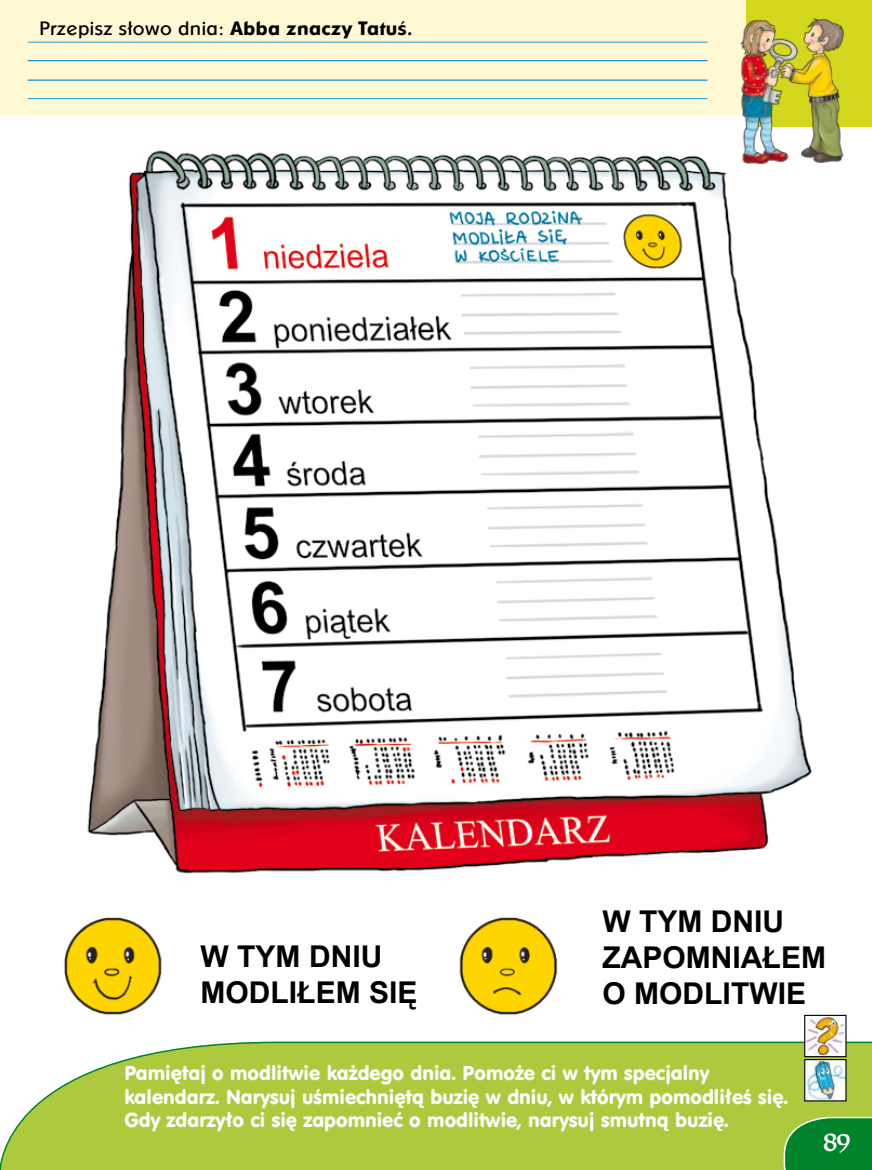
<style>
.page{position:relative;width:872px;height:1170px;background:#fff}
.page>*{position:absolute;margin:0;border:0;box-sizing:border-box;transform-origin:0 0}
.t1{font:700 30px/36px "Arial";color:#000}
.t2{font:22.8px "EFN Salem";color:#fff}
.t3{font:19.5px/23.4px "VAG Rounded PL";color:#fff}
.t4{font:18px "EFN Hebel";letter-spacing:.025em;color:#000}
.s1{font-weight:700}
</style>
<div class="page">
<img style="left:64px;top:150px;width:783px;height:890px">
<svg style="left:2px;top:1040px;width:870px;height:129px;background:#b1cc4c"></svg>
<svg style="left:783px;top:1115px;width:89px;height:54px;background:#1d8f34"></svg>
<svg style="left:0;top:1156px;width:2px;height:13px"></svg>
<div style="left:0;top:0;width:872px;height:115px;background:#fff9d3"></div>
<div style="left:746px;top:0;width:126px;height:127px;background:#d3d71d"></div>
<hr style="left:28px;top:98px;width:679px;height:1px;background:#219cd3">
<hr style="left:28px;top:79px;width:679px;height:2px;background:#219cd3">
<hr style="left:28px;top:42px;width:679px;height:1px;background:#219cd3">
<hr style="left:28px;top:60px;width:679px;height:1px;background:#219cd3">
<img style="left:806px;top:1016px;width:38px;height:39px">
<div style="left:804px;top:1014px;width:42px;height:43px;border:1px solid #000"></div>
<img style="left:806px;top:1060px;width:38px;height:39px">
<div style="left:804px;top:1058px;width:42px;height:43px;border:1px solid #000"></div>
<img style="left:724px;top:18px;width:123px;height:147px">
<p class="t4" style="left:39px;top:16px;width:375px">Przepisz słowo dnia: <span class="s1">Abba znaczy Tatuś.</span></p>
<h1 class="t1" style="left:201px;top:939px;width:218px">W TYM DNIU<br>MODLIŁEM SIĘ</h1>
<h1 class="t1" style="left:602px;top:904px;width:225px">W TYM DNIU<br>ZAPOMNIAŁEM<br>O MODLITWIE</h1>
<p class="t3" style="left:124px;top:1061px;width:665px">Pamiętaj o modlitwie każdego dnia. Pomoże ci w tym specjalny kalendarz. Narysuj uśmiechniętą buzię w dniu, w którym pomodliłeś się.<br>Gdy zdarzyło ci się zapomnieć o modlitwie, narysuj smutną buzię.</p>
<p class="t2" style="left:823px;top:1125px;width:28px">89</p>
</div>
